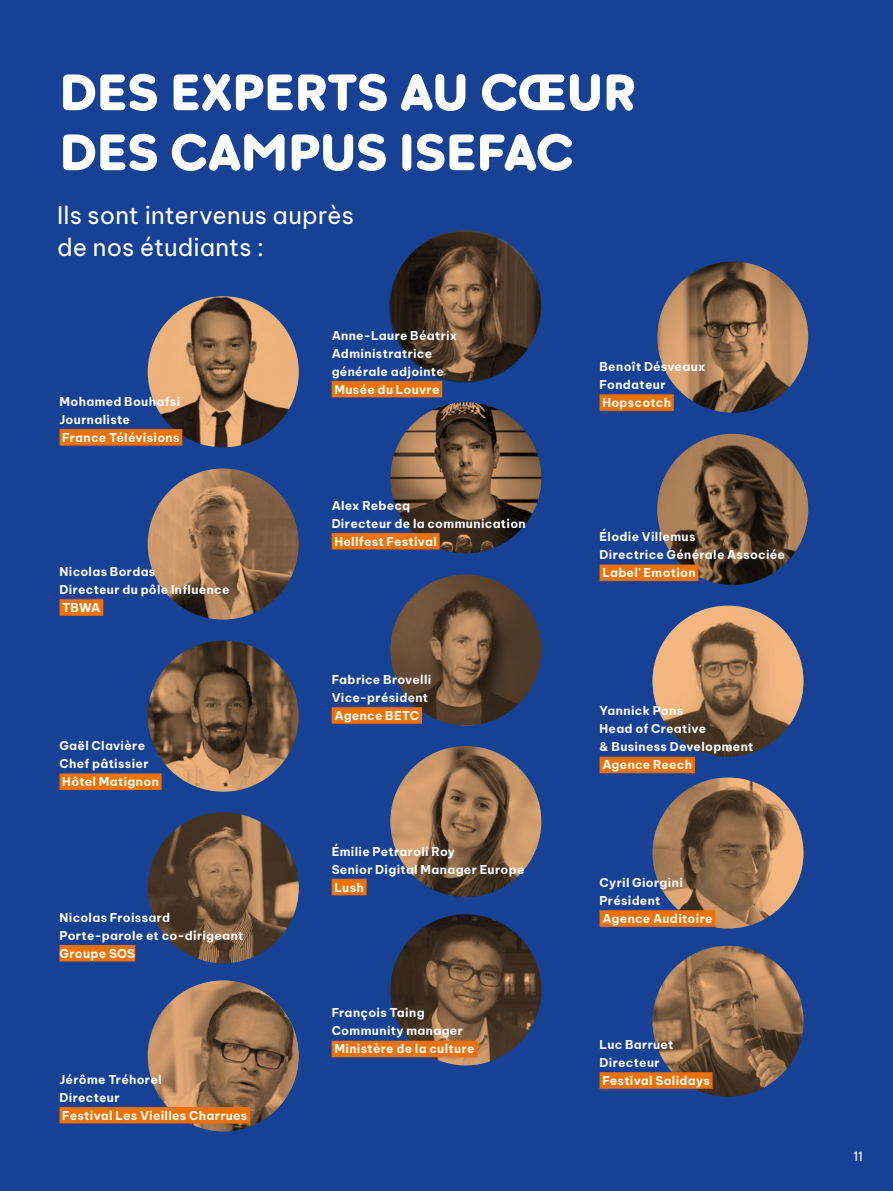
<style>
.page{position:relative;width:893px;height:1191px;background:#164194}
.page>*{position:absolute;margin:0;border:0;box-sizing:border-box;transform-origin:0 0}
.t1{font:900 51px/60px "Beround";color:#fff}
.t2{font:24px/32px "Be Vietnam Pro";letter-spacing:.005em;color:#fff}
.t3{font:12.75px "Be Vietnam Pro";color:#fff}
.t4{font:700 12px/18px "Be Vietnam Pro";letter-spacing:.025em;color:#fff}
</style>
<div class="page">
<svg style="left:652px;top:605px;width:151px;height:151px;background:#b0845c"></svg>
<svg style="left:390px;top:574px;width:151px;height:151px;background:#644a34"></svg>
<svg style="left:148px;top:812px;width:151px;height:151px;background:#72553c"></svg>
<svg style="left:657px;top:262px;width:151px;height:150px;background:#96704e"></svg>
<svg style="left:148px;top:468px;width:151px;height:151px;background:#987250"></svg>
<svg style="left:148px;top:640px;width:151px;height:151px;background:#795b3f"></svg>
<svg style="left:389px;top:232px;width:151px;height:151px;background:#4f3c2a"></svg>
<svg style="left:148px;top:296px;width:151px;height:151px;background:#a97f59"></svg>
<svg style="left:652px;top:777px;width:151px;height:151px;background:#9c7552"></svg>
<svg style="left:390px;top:746px;width:151px;height:151px;background:#96704e"></svg>
<svg style="left:390px;top:914px;width:151px;height:151px;background:#5d4530"></svg>
<svg style="left:148px;top:980px;width:151px;height:151px;background:#9f7753"></svg>
<svg style="left:657px;top:434px;width:151px;height:151px;background:#6e5239"></svg>
<svg style="left:390px;top:402px;width:151px;height:151px;background:#70543a"></svg>
<svg style="left:652px;top:945px;width:151px;height:151px;background:#8c6949"></svg>
<div style="left:60px;top:773px;width:102px;height:17px;background:#ee7203"></div>
<div style="left:332px;top:381px;width:110px;height:16px;background:#ee7203"></div>
<div style="left:60px;top:429px;width:122px;height:16px;background:#ee7203"></div>
<div style="left:332px;top:878px;width:35px;height:17px;background:#ee7203"></div>
<div style="left:60px;top:945px;width:75px;height:16px;background:#ee7203"></div>
<div style="left:600px;top:394px;width:74px;height:17px;background:#ee7203"></div>
<div style="left:60px;top:599px;width:43px;height:17px;background:#ee7203"></div>
<div style="left:332px;top:1040px;width:145px;height:17px;background:#ee7203"></div>
<div style="left:60px;top:1107px;width:190px;height:16px;background:#ee7203"></div>
<div style="left:600px;top:564px;width:98px;height:17px;background:#ee7203"></div>
<div style="left:332px;top:533px;width:108px;height:16px;background:#ee7203"></div>
<div style="left:600px;top:756px;width:95px;height:17px;background:#ee7203"></div>
<div style="left:332px;top:707px;width:90px;height:16px;background:#ee7203"></div>
<div style="left:600px;top:910px;width:115px;height:16px;background:#ee7203"></div>
<div style="left:600px;top:1072px;width:113px;height:16px;background:#ee7203"></div>
<h1 class="t1" style="left:60px;top:61px;width:578px">DES EXPERTS AU CŒUR<br>DES CAMPUS ISEFAC</h1>
<h2 class="t2" style="left:57px;top:196px;width:298px">Ils sont intervenus auprès de nos étudiants :</h2>
<p class="t4" style="left:60px;top:391px;width:122px">Mohamed Bouhafsi<br>Journaliste<br>France Télévisions</p>
<p class="t4" style="left:60px;top:561px;width:171px">Nicolas Bordas<br>Directeur du pôle Influence<br>TBWA</p>
<p class="t4" style="left:60px;top:735px;width:101px">Gaël Clavière<br>Chef pâtissier<br>Hôtel Matignon</p>
<p class="t4" style="left:60px;top:907px;width:185px">Nicolas Froissard<br>Porte-parole et co-dirigeant<br>Groupe SOS</p>
<p class="t4" style="left:60px;top:1069px;width:189px">Jérôme Tréhorel<br>Directeur<br>Festival Les Vieilles Charrues</p>
<p class="t4" style="left:332px;top:325px;width:127px">Anne-Laure Béatrix<br>Administratrice générale adjointe<br>Musée du Louvre</p>
<p class="t4" style="left:332px;top:495px;width:196px">Alex Rebecq<br>Directeur de la communication<br>Hellfest Festival</p>
<p class="t4" style="left:332px;top:669px;width:101px">Fabrice Brovelli<br>Vice-président<br>Agence BETC</p>
<p class="t4" style="left:332px;top:840px;width:194px">Émilie Petraroli Roy<br>Senior Digital Manager Europe<br>Lush</p>
<p class="t4" style="left:332px;top:1002px;width:144px">François Taing<br>Community manager<br>Ministère de la culture</p>
<p class="t4" style="left:600px;top:356px;width:107px">Benoît Désveaux<br>Fondateur<br>Hopscotch</p>
<p class="t4" style="left:600px;top:526px;width:187px">Élodie Villemus<br>Directrice Générale Associée<br>Label' Emotion</p>
<p class="t4" style="left:600px;top:700px;width:155px">Yannick Pons<br>Head of Creative<br>&amp; Business Development<br>Agence Reech</p>
<p class="t4" style="left:600px;top:872px;width:114px">Cyril Giorgini<br>Président<br>Agence Auditoire</p>
<p class="t4" style="left:600px;top:1034px;width:112px">Luc Barruet<br>Directeur<br>Festival Solidays</p>
<p class="t3" style="left:853px;top:1146px;width:11px">11</p>
</div>
